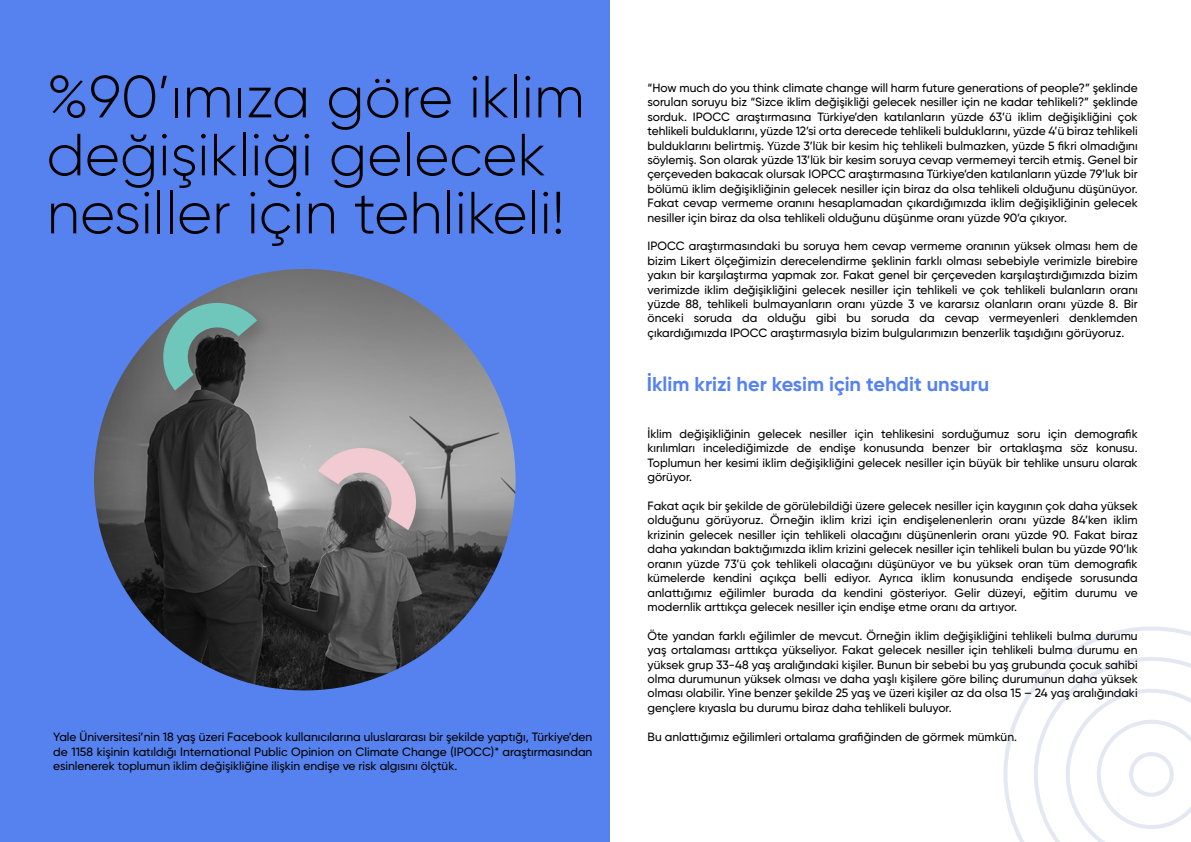
<style>
.page{position:relative;width:1191px;height:842px;background:#fff}
.page>*{position:absolute;margin:0;border:0;box-sizing:border-box;transform-origin:0 0}
.t1{font:300 59.3px/58px "Gilroy";color:#000}
.t2{font:700 20px "Gilroy";color:#5682ef}
.t3{font:500 12px/14.4px "Gilroy";color:#000;text-align:justify}
</style>
<div class="page">
<svg style="left:1003px;top:626px;width:188px;height:216px"></svg>
<div style="left:0;top:0;width:609px;height:842px;background:#5682ef"></div>
<img style="left:94px;top:269px;width:421px;height:421px;border-radius:211px">
<img style="left:155px;top:295px;width:124px;height:118px">
<svg style="left:157px;top:297px;width:100px;height:94px;background:#59797d"></svg>
<img style="left:309px;top:440px;width:129px;height:112px">
<svg style="left:318px;top:441px;width:105px;height:89px;background:#a49799"></svg>
<h1 class="t1" style="left:47px;top:67px;width:539px">%90’ımıza göre iklim değişikliği gelecek nesiller için tehlikeli!</h1>
<p class="t3" style="left:53px;top:730px;width:540px">Yale Üniversitesi’nin 18 yaş üzeri Facebook kullanıcılarına uluslararası bir şekilde yaptığı, Türkiye’den de 1158 kişinin katıldığı International Public Opinion on Climate Change (IPOCC)* araştırmasından esinlenerek toplumun iklim değişikliğine ilişkin endişe ve risk algısını ölçtük.</p>
<p class="t3" style="left:647px;top:80px;width:492px">“How much do you think climate change will harm future generations of people?” şeklinde sorulan soruyu biz “Sizce iklim değişikliği gelecek nesiller için ne kadar tehlikeli?” şeklinde sorduk. IPOCC araştırmasına Türkiye’den katılanların yüzde 63’ü iklim değişikliğini çok tehlikeli bulduklarını, yüzde 12’si orta derecede tehlikeli bulduklarını, yüzde 4’ü biraz tehlikeli bulduklarını belirtmiş. Yüzde 3’lük bir kesim hiç tehlikeli bulmazken, yüzde 5 fikri olmadığını söylemiş. Son olarak yüzde 13’lük bir kesim soruya cevap vermemeyi tercih etmiş. Genel bir çerçeveden bakacak olursak IOPCC araştırmasına Türkiye’den katılanların yüzde 79’luk bir bölümü iklim değişikliğinin gelecek nesiller için biraz da olsa tehlikeli olduğunu düşünüyor.<br>Fakat cevap vermeme oranını hesaplamadan çıkardığımızda iklim değişikliğinin gelecek nesiller için biraz da olsa tehlikeli olduğunu düşünme oranı yüzde 90’a çıkıyor.</p>
<p class="t3" style="left:647px;top:239px;width:492px">IPOCC araştırmasındaki bu soruya hem cevap vermeme oranının yüksek olması hem de bizim Likert ölçeğimizin derecelendirme şeklinin farklı olması sebebiyle verimizle birebire yakın bir karşılaştırma yapmak zor. Fakat genel bir çerçeveden karşılaştırdığımızda bizim verimizde iklim değişikliğini gelecek nesiller için tehlikeli ve çok tehlikeli bulanların oranı yüzde 88, tehlikeli bulmayanların oranı yüzde 3 ve kararsız olanların oranı yüzde 8. Bir önceki soruda da olduğu gibi bu soruda da cevap vermeyenleri denklemden çıkardığımızda IPOCC araştırmasıyla bizim bulgularımızın benzerlik taşıdığını görüyoruz.</p>
<h2 class="t2" style="left:647px;top:371px;width:344px">İklim krizi her kesim için tehdit unsuru</h2>
<p class="t3" style="left:647px;top:427px;width:492px">İklim değişikliğinin gelecek nesiller için tehlikesini sorduğumuz soru için demografik kırılımları incelediğimizde de endişe konusunda benzer bir ortaklaşma söz konusu.<br>Toplumun her kesimi iklim değişikliğini gelecek nesiller için büyük bir tehlike unsuru olarak görüyor.</p>
<p class="t3" style="left:647px;top:499px;width:492px">Fakat açık bir şekilde de görülebildiği üzere gelecek nesiller için kaygının çok daha yüksek olduğunu görüyoruz. Örneğin iklim krizi için endişelenenlerin oranı yüzde 84’ken iklim krizinin gelecek nesiller için tehlikeli olacağını düşünenlerin oranı yüzde 90. Fakat biraz daha yakından baktığımızda iklim krizini gelecek nesiller için tehlikeli bulan bu yüzde 90’lık oranın yüzde 73’ü çok tehlikeli olacağını düşünüyor ve bu yüksek oran tüm demografik kümelerde kendini açıkça belli ediyor. Ayrıca iklim konusunda endişede sorusunda anlattığımız eğilimler burada da kendini gösteriyor. Gelir düzeyi, eğitim durumu ve modernlik arttıkça gelecek nesiller için endişe etme oranı da artıyor.</p>
<p class="t3" style="left:647px;top:628px;width:492px">Öte yandan farklı eğilimler de mevcut. Örneğin iklim değişikliğini tehlikeli bulma durumu yaş ortalaması arttıkça yükseliyor. Fakat gelecek nesiller için tehlikeli bulma durumu en yüksek grup 33-48 yaş aralığındaki kişiler. Bunun bir sebebi bu yaş grubunda çocuk sahibi olma durumunun yüksek olması ve daha yaşlı kişilere göre bilinç durumunun daha yüksek olması olabilir. Yine benzer şekilde 25 yaş ve üzeri kişiler az da olsa 15 – 24 yaş aralığındaki gençlere kıyasla bu durumu biraz daha tehlikeli buluyor.</p>
<p class="t3" style="left:647px;top:729px;width:371px">Bu anlattığımız eğilimleri ortalama grafiğinden de görmek mümkün.</p>
</div>
